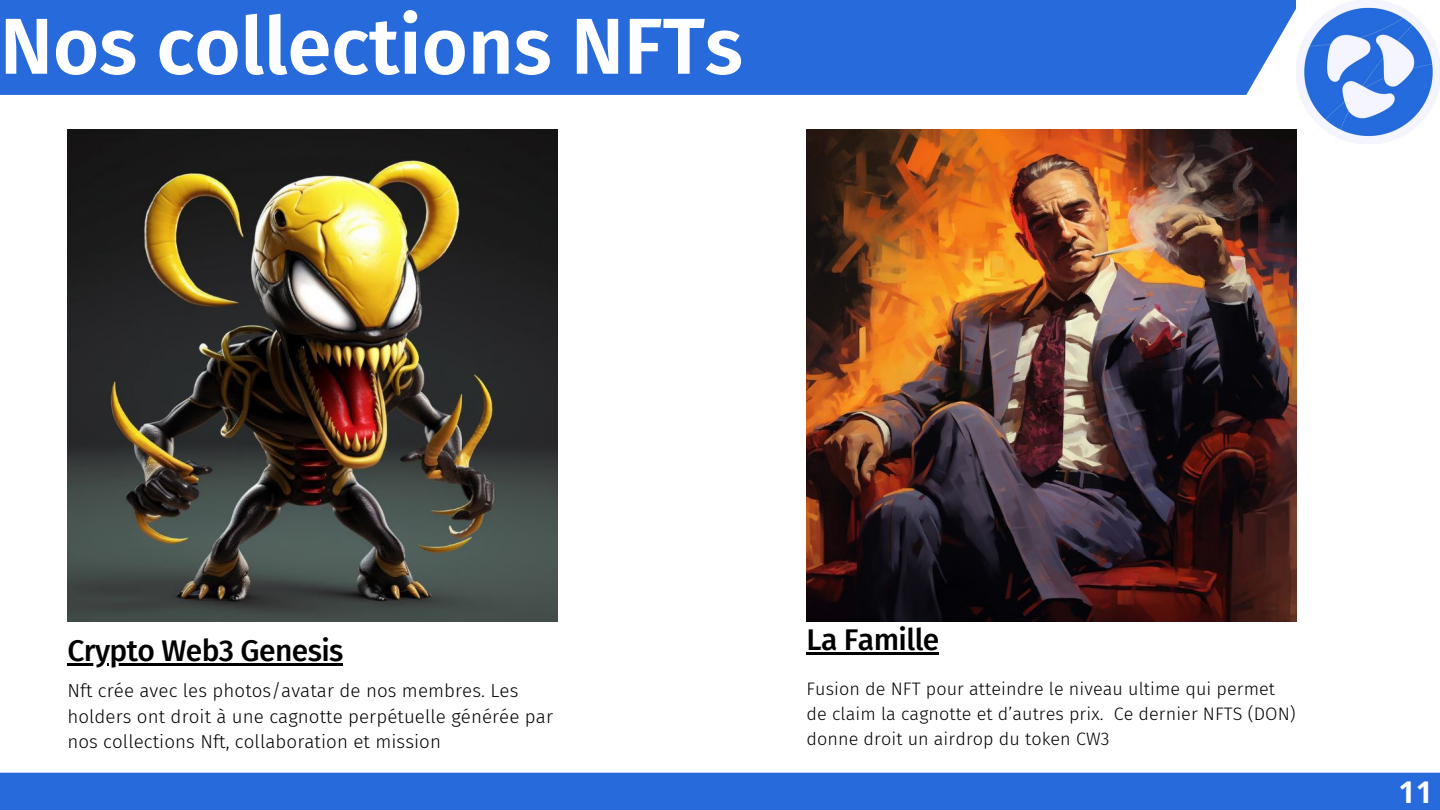
<style>
.page{position:relative;width:1440px;height:810px;background:#fff}
.page>*{position:absolute;margin:0;border:0;box-sizing:border-box;transform-origin:0 0}
.t1{font:600 79.2px "Fira Sans";color:#fff}
.t2{font:500 30px "Fira Sans";letter-spacing:-.02em;color:#000}
.t3{font:700 30px "Open Sans";color:#fff}
.t4{font:300 18.7px/25.5px "Fira Sans";letter-spacing:.005em;color:#000}
.t5{font:300 18px/24.8px "Fira Sans";letter-spacing:.005em;color:#000}
</style>
<div class="page">
<div style="left:0;top:773px;width:1440px;height:37px;background:#266adc"></div>
<div style="left:0;top:0;width:1336px;height:95px;background:#266adc"></div>
<img style="left:1296px;top:0;width:144px;height:143px">
<img style="left:807px;top:129px;width:489px;height:493px">
<hr style="left:67px;top:663px;width:276px;height:3px;background:#000">
<hr style="left:807px;top:652px;width:132px;height:3px;background:#000">
<img style="left:67px;top:129px;width:490px;height:493px">
<h1 class="t1" style="left:0;top:0;width:744px">Nos collections NFTs</h1>
<h1 class="t1" style="left:53px;top:0;width:804px">OS COLLECTIONS NFTS</h1>
<h2 class="t2" style="left:67px;top:633px;width:278px">Crypto Web3 Genesis</h2>
<p class="t4" style="left:67px;top:678px;width:487px">Nft crée avec les photos/avatar de nos membres. Les holders ont droit à une cagnotte perpétuelle générée par nos collections Nft, collaboration et mission</p>
<h2 class="t2" style="left:807px;top:622px;width:134px">La Famille</h2>
<p class="t5" style="left:807px;top:677px;width:491px">Fusion de NFT pour atteindre le niveau ultime qui permet de claim la cagnotte et d’autres prix. Ce dernier NFTS (DON) donne droit un airdrop du token CW3</p>
<h2 class="t3" style="left:1399px;top:771px;width:36px">11</h2>
</div>
